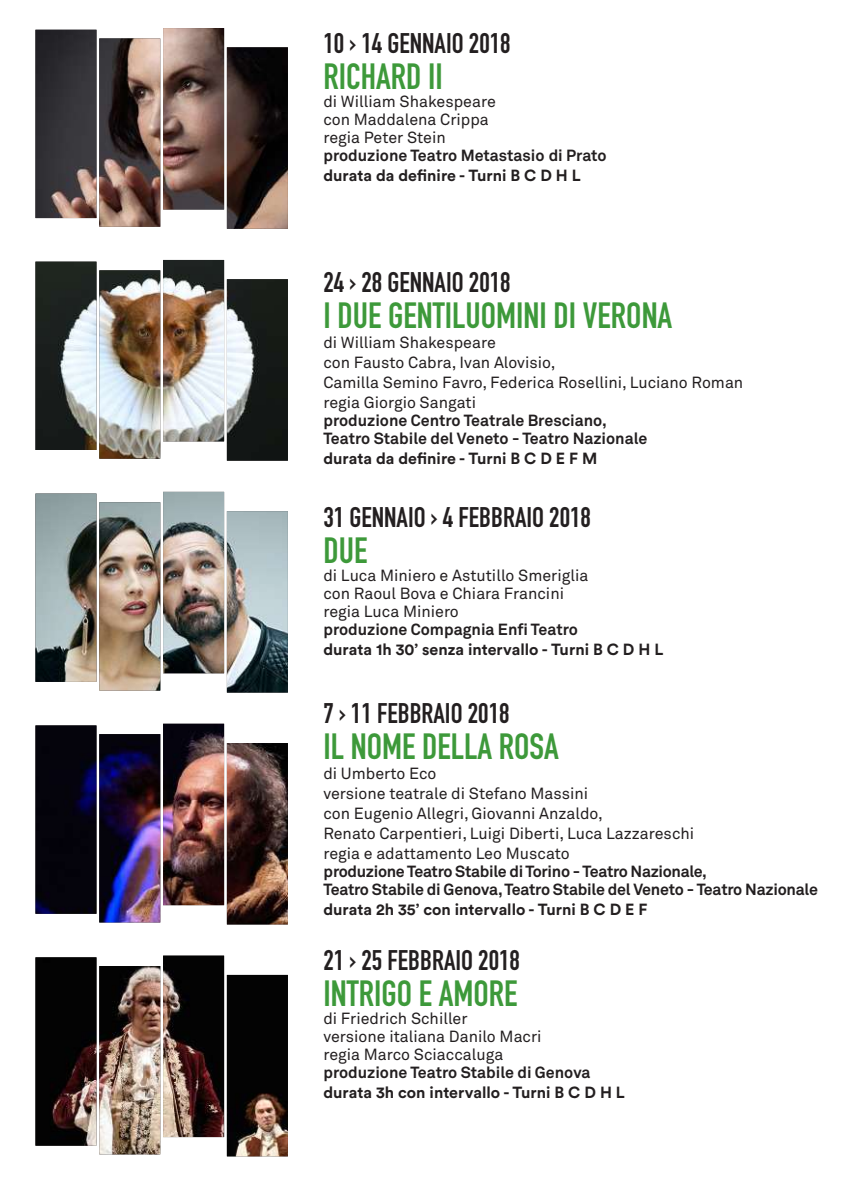
<style>
.page{position:relative;width:851px;height:1202px;background:#fff}
.page>*{position:absolute;margin:0;border:0;box-sizing:border-box;transform-origin:0 0}
.t1{font:36px "DIN Engschrift Std";color:#3d993a}
.t2{font:28px "DIN Engschrift Std";color:#231f20}
.t3{font:16px/20px "Akkurat Pro";color:#231f20}
.t4{font:700 16px/18px "Akkurat Pro";letter-spacing:-.005em;color:#231f20}
.t5{font:700 16px "Circular Std";color:#231f20}
</style>
<div class="page">
<img style="left:35px;top:28px;width:253px;height:201px">
<img style="left:35px;top:260px;width:253px;height:201px">
<img style="left:35px;top:492px;width:253px;height:200px">
<img style="left:35px;top:724px;width:253px;height:200px">
<img style="left:35px;top:956px;width:253px;height:200px">
<h2 class="t2" style="left:323px;top:26px;width:189px">10 › 14 GENNAIO 2018</h2>
<h1 class="t1" style="left:323px;top:55px;width:121px">RICHARD II</h1>
<p class="t3" style="left:323px;top:93px;width:174px;line-height:18px">di William Shakespeare con Maddalena Crippa regia Peter Stein</p>
<p class="t4" style="left:323px;top:146px;width:285px">produzione Teatro Metastasio di Prato</p>
<p class="t5" style="left:323px;top:165px;width:259px">durata da definire - Turni B C D H L</p>
<h2 class="t2" style="left:323px;top:266px;width:189px">24 › 28 GENNAIO 2018</h2>
<h1 class="t1" style="left:323px;top:294px;width:350px">I DUE GENTILUOMINI DI VERONA</h1>
<p class="t3" style="left:323px;top:333px;width:421px">di William Shakespeare<br>con Fausto Cabra, Ivan Alovisio,<br>Camilla Semino Favro, Federica Rosellini, Luciano Roman regia Giorgio Sangati</p>
<p class="t4" style="left:323px;top:411px;width:325px">produzione Centro Teatrale Bresciano,<br>Teatro Stabile del Veneto - Teatro Nazionale</p>
<p class="t5" style="left:323px;top:448px;width:275px">durata da definire - Turni B C D E F M</p>
<h2 class="t2" style="left:323px;top:501px;width:269px">31 GENNAIO › 4 FEBBRAIO 2018</h2>
<h1 class="t1" style="left:323px;top:529px;width:45px">DUE</h1>
<p class="t3" style="left:323px;top:567px;width:266px;line-height:18px">di Luca Miniero e Astutillo Smeriglia con Raoul Bova e Chiara Francini regia Luca Miniero</p>
<p class="t4" style="left:323px;top:620px;width:256px">produzione Compagnia Enfi Teatro</p>
<p class="t5" style="left:323px;top:639px;width:341px">durata 1h 30’ senza intervallo - Turni B C D H L</p>
<h2 class="t2" style="left:323px;top:697px;width:188px">7 › 11 FEBBRAIO 2018</h2>
<h1 class="t1" style="left:323px;top:725px;width:237px">IL NOME DELLA ROSA</h1>
<p class="t3" style="left:323px;top:764px;width:372px">di Umberto Eco<br>versione teatrale di Stefano Massini<br>con Eugenio Allegri, Giovanni Anzaldo,<br>Renato Carpentieri, Luigi Diberti, Luca Lazzareschi regia e adattamento Leo Muscato</p>
<p class="t4" style="left:323px;top:863px;width:496px">produzione Teatro Stabile di Torino - Teatro Nazionale,<br>Teatro Stabile di Genova, Teatro Stabile del Veneto - Teatro Nazionale</p>
<p class="t5" style="left:323px;top:899px;width:325px">durata 2h 35’ con intervallo - Turni B C D E F</p>
<h2 class="t2" style="left:323px;top:943px;width:198px">21 › 25 FEBBRAIO 2018</h2>
<h1 class="t1" style="left:323px;top:972px;width:196px">INTRIGO E AMORE</h1>
<p class="t3" style="left:323px;top:1009px;width:220px;line-height:18px">di Friedrich Schiller<br>versione italiana Danilo Macri regia Marco Sciaccaluga</p>
<p class="t4" style="left:323px;top:1063px;width:269px">produzione Teatro Stabile di Genova</p>
<p class="t5" style="left:323px;top:1082px;width:303px">durata 3h con intervallo - Turni B C D H L</p>
</div>
